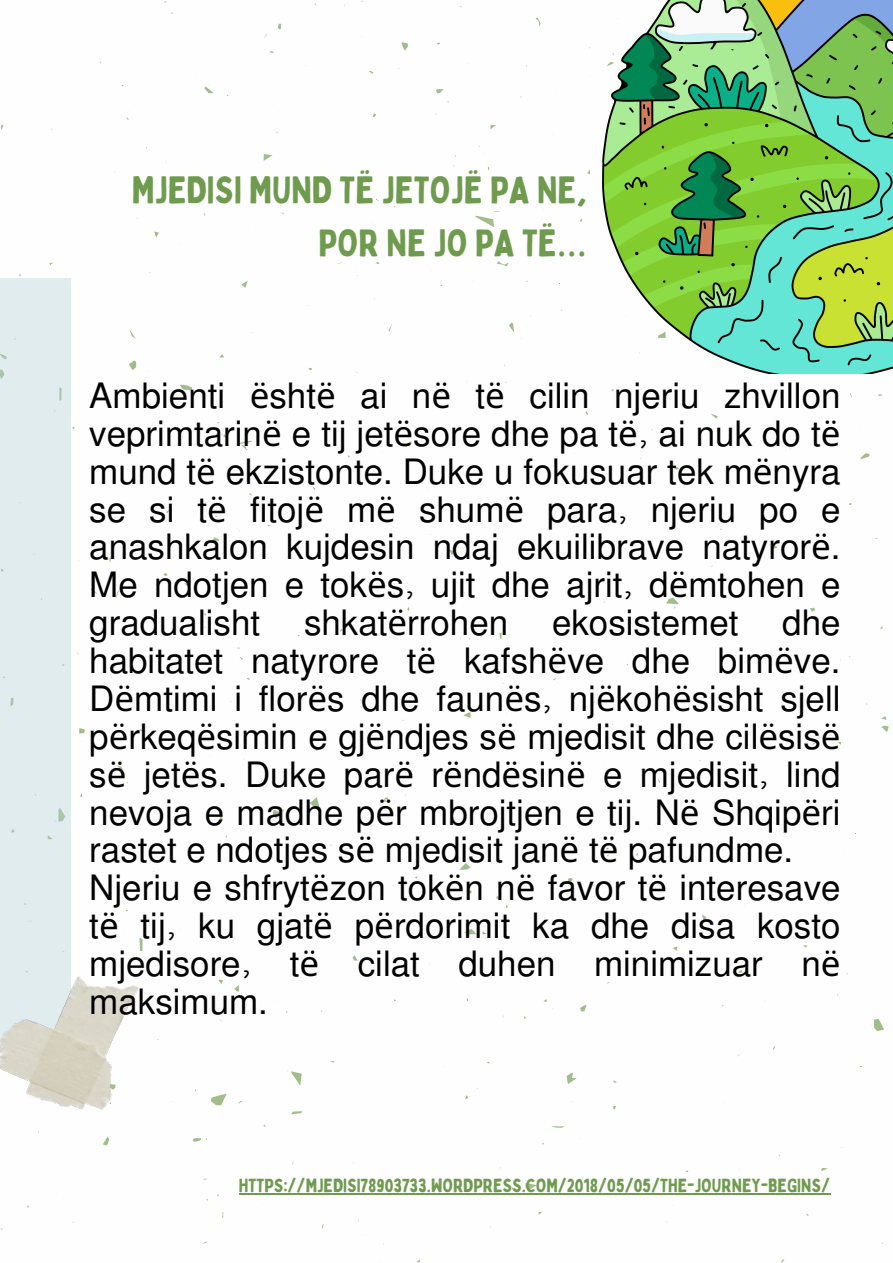
<style>
.page{position:relative;width:893px;height:1263px;background:#fff}
.page>*{position:absolute;margin:0;border:0;box-sizing:border-box;transform-origin:0 0}
.t1{font:37.5px/52.3px "Bobby Jones";color:#6f9b4f;text-align:right}
.t2{font:34.95px/37.9px "Mukti";color:#000;text-align:justify}
.t3{font:18.75px "Bobby Jones";color:#6f9b4f}
.s1{font-family:"Noto Sans Gurmukhi"}
.s2{font-family:"Noto Sans"}
</style>
<div class="page">
<svg style="left:91px;top:588px;width:7px;height:7px"></svg>
<svg style="left:129px;top:360px;width:7px;height:10px"></svg>
<svg style="left:220px;top:354px;width:4px;height:4px"></svg>
<svg style="left:234px;top:985px;width:5px;height:6px"></svg>
<svg style="left:103px;top:1136px;width:6px;height:9px"></svg>
<svg style="left:497px;top:261px;width:11px;height:6px"></svg>
<svg style="left:139px;top:938px;width:3px;height:7px"></svg>
<svg style="left:499px;top:633px;width:2px;height:6px"></svg>
<svg style="left:219px;top:817px;width:4px;height:4px"></svg>
<svg style="left:154px;top:232px;width:5px;height:5px"></svg>
<svg style="left:211px;top:1094px;width:16px;height:11px"></svg>
<svg style="left:551px;top:1126px;width:13px;height:2px"></svg>
<svg style="left:771px;top:545px;width:6px;height:4px"></svg>
<svg style="left:674px;top:467px;width:5px;height:4px"></svg>
<svg style="left:310px;top:797px;width:10px;height:14px"></svg>
<svg style="left:580px;top:1005px;width:6px;height:6px"></svg>
<svg style="left:278px;top:24px;width:3px;height:5px"></svg>
<svg style="left:860px;top:453px;width:10px;height:6px"></svg>
<svg style="left:821px;top:1168px;width:6px;height:3px"></svg>
<svg style="left:239px;top:441px;width:13px;height:9px"></svg>
<svg style="left:210px;top:537px;width:9px;height:6px"></svg>
<svg style="left:509px;top:322px;width:5px;height:11px"></svg>
<svg style="left:352px;top:955px;width:6px;height:6px"></svg>
<svg style="left:870px;top:1019px;width:14px;height:12px"></svg>
<svg style="left:475px;top:211px;width:24px;height:16px"></svg>
<svg style="left:666px;top:597px;width:12px;height:12px"></svg>
<svg style="left:180px;top:384px;width:12px;height:6px"></svg>
<svg style="left:702px;top:914px;width:4px;height:7px"></svg>
<svg style="left:490px;top:125px;width:6px;height:4px"></svg>
<svg style="left:79px;top:728px;width:6px;height:6px"></svg>
<svg style="left:448px;top:549px;width:5px;height:5px"></svg>
<svg style="left:466px;top:890px;width:5px;height:4px"></svg>
<svg style="left:139px;top:729px;width:6px;height:3px"></svg>
<svg style="left:464px;top:929px;width:12px;height:5px"></svg>
<svg style="left:436px;top:89px;width:7px;height:4px"></svg>
<svg style="left:711px;top:414px;width:7px;height:5px"></svg>
<svg style="left:673px;top:946px;width:4px;height:5px"></svg>
<svg style="left:365px;top:246px;width:7px;height:5px"></svg>
<svg style="left:116px;top:765px;width:6px;height:5px"></svg>
<svg style="left:264px;top:154px;width:9px;height:7px"></svg>
<svg style="left:566px;top:1072px;width:10px;height:12px"></svg>
<svg style="left:525px;top:1183px;width:12px;height:7px"></svg>
<svg style="left:401px;top:42px;width:7px;height:9px"></svg>
<svg style="left:129px;top:329px;width:7px;height:13px"></svg>
<svg style="left:568px;top:878px;width:4px;height:5px"></svg>
<svg style="left:219px;top:979px;width:4px;height:5px"></svg>
<svg style="left:535px;top:17px;width:6px;height:9px"></svg>
<svg style="left:221px;top:433px;width:7px;height:7px"></svg>
<svg style="left:192px;top:1138px;width:15px;height:4px"></svg>
<svg style="left:459px;top:863px;width:11px;height:7px"></svg>
<svg style="left:383px;top:797px;width:5px;height:5px"></svg>
<svg style="left:503px;top:579px;width:5px;height:6px"></svg>
<svg style="left:881px;top:716px;width:8px;height:15px"></svg>
<svg style="left:405px;top:441px;width:6px;height:6px"></svg>
<svg style="left:241px;top:281px;width:7px;height:7px"></svg>
<svg style="left:204px;top:84px;width:10px;height:9px"></svg>
<svg style="left:291px;top:1111px;width:11px;height:3px"></svg>
<svg style="left:287px;top:1070px;width:15px;height:16px"></svg>
<svg style="left:273px;top:809px;width:11px;height:10px"></svg>
<svg style="left:810px;top:608px;width:5px;height:4px"></svg>
<svg style="left:463px;top:712px;width:7px;height:6px"></svg>
<div style="left:0;top:279px;width:70px;height:773px;background:#e1ecee"></div>
<img style="left:0;top:945px;width:143px;height:165px">
<hr style="left:239px;top:1192px;width:591px;height:2px;background:#6f9b4f">
<img style="left:603px;top:0;width:290px;height:374px">
<p class="t1" style="left:132px;top:163px;width:456px">MJEDISI MUND TË JETOJË PA NE,<br>POR NE JO PA TË<span class="s1">…</span></p>
<p class="t2" style="left:89px;top:375px;width:752px">Ambienti <span class="s2">ë</span>sht<span class="s2">ë</span> ai n<span class="s2">ë</span> t<span class="s2">ë</span> cilin njeriu zhvillon veprimtarin<span class="s2">ë</span> e tij jet<span class="s2">ë</span>sore dhe pa t<span class="s2">ë</span>, ai nuk do t<span class="s2">ë </span>mund t<span class="s2">ë</span> ekzistonte. Duke u fokusuar tek m<span class="s2">ë</span>nyra se si t<span class="s2">ë</span> fitoj<span class="s2">ë</span> m<span class="s2">ë</span> shum<span class="s2">ë</span> para, njeriu po e anashkalon kujdesin ndaj ekuilibrave natyror<span class="s2">ë</span>.<br>Me ndotjen e tok<span class="s2">ë</span>s, ujit dhe ajrit, d<span class="s2">ë</span>mtohen e gradualisht</p>
<p class="t2" style="left:304px;top:602px;width:206px">shkat<span class="s2">ë</span>rrohen</p>
<p class="t2" style="left:552px;top:602px;width:188px">ekosistemet</p>
<p class="t2" style="left:89px;top:602px;width:753px;text-align:left;text-indent:693px">dhe habitatet natyrore t<span class="s2">ë</span> kafsh<span class="s2">ë</span>ve dhe bim<span class="s2">ë</span>ve.<br>D<span class="s2">ë</span>mtimi i flor<span class="s2">ë</span>s dhe faun<span class="s2">ë</span>s, nj<span class="s2">ë</span>koh<span class="s2">ë</span>sisht sjell p<span class="s2">ë</span>rkeq<span class="s2">ë</span>simin e gj<span class="s2">ë</span>ndjes s<span class="s2">ë</span> mjedisit dhe cil<span class="s2">ë</span>sis<span class="s2">ë </span>s<span class="s2">ë</span> jet<span class="s2">ë</span>s. Duke par<span class="s2">ë</span> r<span class="s2">ë</span>nd<span class="s2">ë</span>sin<span class="s2">ë</span> e mjedisit, lind nevoja e madhe p<span class="s2">ë</span>r mbrojtjen e tij. N<span class="s2">ë</span> Shqip<span class="s2">ë</span>ri rastet e ndotjes s<span class="s2">ë</span> mjedisit jan<span class="s2">ë</span> t<span class="s2">ë</span> pafundme.<br>Njeriu e shfryt<span class="s2">ë</span>zon tok<span class="s2">ë</span>n n<span class="s2">ë</span> favor t<span class="s2">ë</span> interesave t<span class="s2">ë</span> tij, ku gjat<span class="s2">ë</span> p<span class="s2">ë</span>rdorimit ka dhe disa kosto mjedisore, t<span class="s2">ë</span> cilat duhen minimizuar n<span class="s2">ë </span>maksimum.</p>
<p class="t3" style="left:239px;top:1173px;width:592px">HTTPS://MJEDISI78903733.WORDPRESS.COM/2018/05/05/THE-JOURNEY-BEGINS/</p>
</div>
